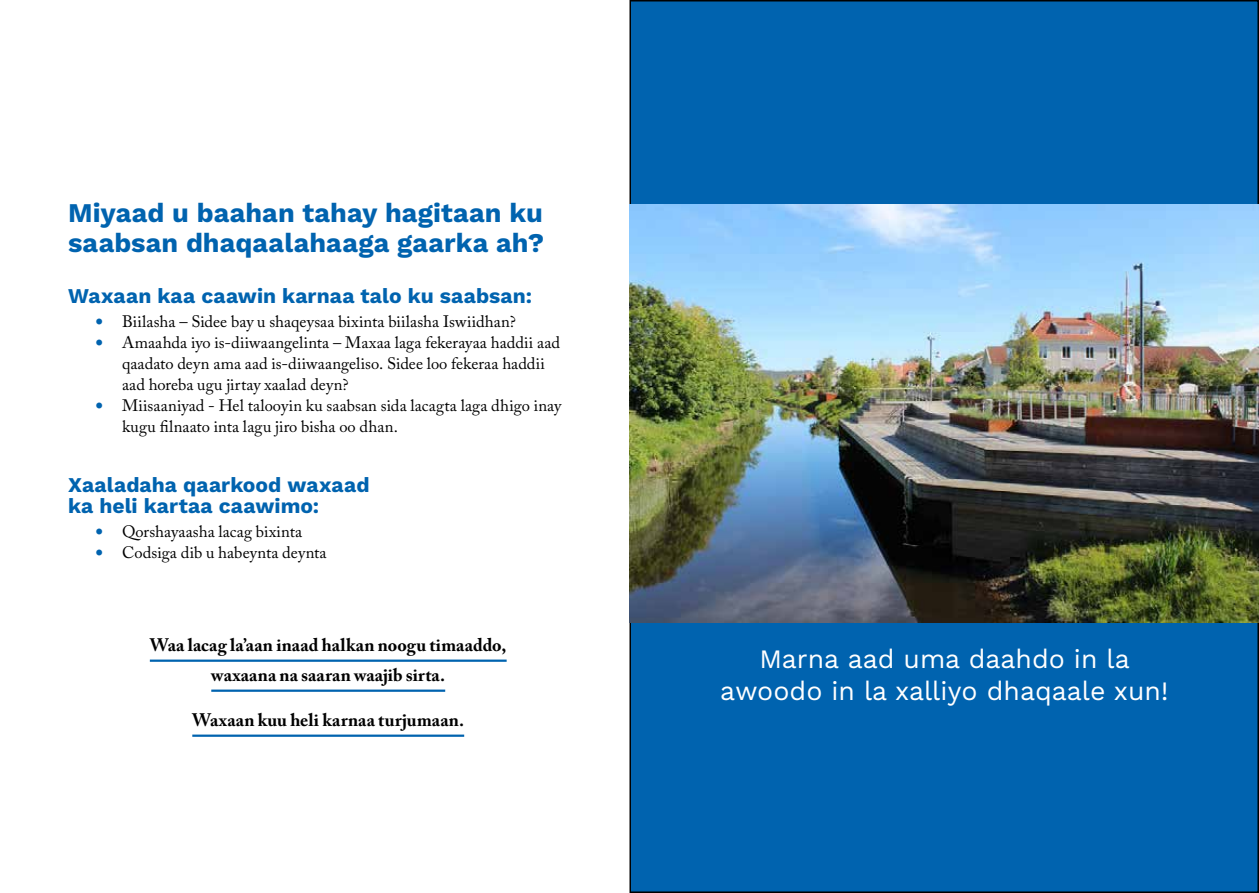
<style>
.page{position:relative;width:1259px;height:893px;background:#fff}
.page>*{position:absolute;margin:0;border:0;box-sizing:border-box;transform-origin:0 0}
.t1{font:700 27px/30px "Work Sans";color:#0063af}
.t2{font:26.55px/31.8px "Work Sans";color:#fff;text-align:center}
.t3{font:700 21px/21px "Work Sans";letter-spacing:.005em;color:#0063af}
.t4{font:700 18px/30px "Adobe Caslon Pro";letter-spacing:.015em;color:#000;text-align:center}
.t5{font:16.5px/21px "Adobe Caslon Pro";letter-spacing:.005em;color:#000}
</style>
<div class="page">
<div style="left:630px;top:1px;width:628px;height:891px;background:#0063af"></div>
<img style="left:629px;top:204px;width:630px;height:418px">
<hr style="left:150px;top:660px;width:356px;height:2px;background:#0063af">
<hr style="left:211px;top:690px;width:234px;height:2px;background:#0063af">
<hr style="left:192px;top:735px;width:272px;height:2px;background:#0063af">
<h1 class="t1" style="left:68px;top:199px;width:477px">Miyaad u baahan tahay hagitaan ku saabsan dhaqaalahaaga gaarka ah?</h1>
<p class="t3" style="left:68px;top:286px;width:465px">Waxaan kaa caawin karnaa talo ku saabsan:</p>
<p class="t5" style="left:122px;top:311px;width:441px">Biilasha – Sidee bay u shaqeysaa bixinta biilasha Iswiidhan?<br>Amaahda iyo is-diiwaangelinta – Maxaa laga fekerayaa haddii aad qaadato deyn ama aad is-diiwaangeliso. Sidee loo fekeraa haddii aad horeba ugu jirtay xaalad deyn?<br>Miisaaniyad - Hel talooyin ku saabsan sida lacagta laga dhigo inay kugu filnaato inta lagu jiro bisha oo dhan.</p>
<p class="t3" style="left:68px;top:475px;width:303px">Xaaladaha qaarkood waxaad ka heli kartaa caawimo:</p>
<p class="t5" style="left:122px;top:521px;width:206px">Qorshayaasha lacag bixinta<br>Codsiga dib u habeynta deynta</p>
<p class="t4" style="left:150px;top:630px;width:358px">Waa lacag la’aan inaad halkan noogu timaaddo, waxaana na saaran waajib sirta.</p>
<p class="t4" style="left:192px;top:705px;width:273px">Waxaan kuu heli karnaa turjumaan.</p>
<h2 class="t2" style="left:720px;top:644px;width:449px">Marna aad uma daahdo in la awoodo in la xalliyo dhaqaale xun!</h2>
</div>
